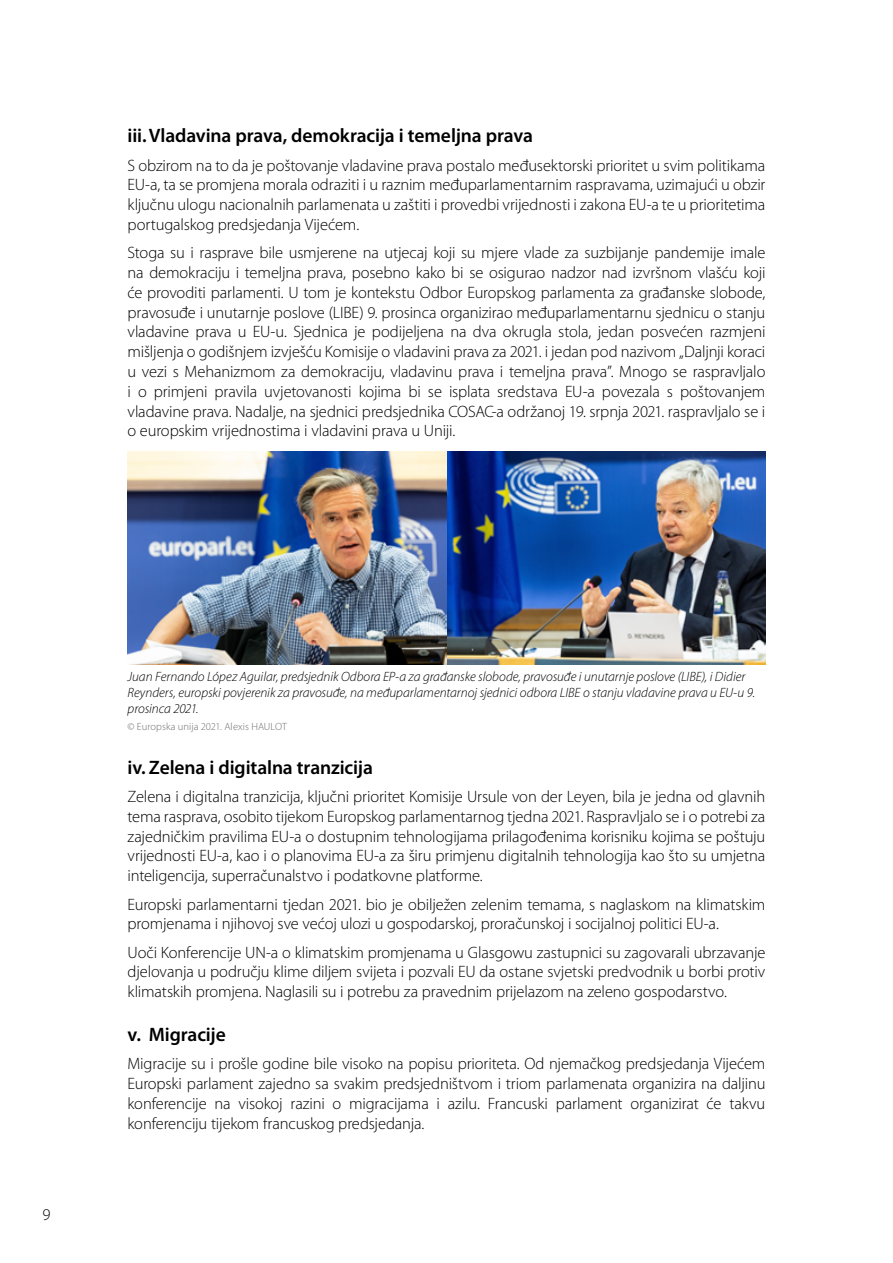
<style>
.page{position:relative;width:893px;height:1263px;background:#fff}
.page>*{position:absolute;margin:0;border:0;box-sizing:border-box;transform-origin:0 0}
.t1{font:600 19.5px "Myriad Pro";letter-spacing:-.005em;color:#000}
.t2{font:300 16.5px/19.8px "Myriad Pro";letter-spacing:-.01em;color:#000;text-align:justify}
.t3{font:italic 300 13.5px/16.2px "Myriad Pro";color:#000}
.t4{font:300 10.5px "Myriad Pro";letter-spacing:.005em;color:#706f6f}
</style>
<div class="page">
<img style="left:128px;top:452px;width:637px;height:212px">
<p class="t1" style="left:128px;top:125px;width:407px">iii.Vladavina prava, demokracija i temeljna prava</p>
<p class="t2" style="left:128px;top:155px;width:639px">S obzirom na to da je poštovanje vladavine prava postalo međusektorski prioritet u svim politikama EU-a, ta se promjena morala odraziti i u raznim međuparlamentarnim raspravama, uzimajući u obzir ključnu ulogu nacionalnih parlamenata u zaštiti i provedbi vrijednosti i zakona EU-a te u prioritetima portugalskog predsjedanja Vijećem.</p>
<p class="t2" style="left:128px;top:243px;width:639px">Stoga su i rasprave bile usmjerene na utjecaj koji su mjere vlade za suzbijanje pandemije imale na demokraciju i temeljna prava, posebno kako bi se osigurao nadzor nad izvršnom vlašću koji će provoditi parlamenti. U tom je kontekstu Odbor Europskog parlamenta za građanske slobode, pravosuđe i unutarnje poslove (LIBE) 9. prosinca organizirao međuparlamentarnu sjednicu o stanju vladavine prava u EU-u. Sjednica je podijeljena na dva okrugla stola, jedan posvećen razmjeni mišljenja o godišnjem izvješću Komisije o vladavini prava za 2021. i jedan pod nazivom „Daljnji koraci u vezi s Mehanizmom za demokraciju, vladavinu prava i temeljna prava”. Mnogo se raspravljalo i o primjeni pravila uvjetovanosti kojima bi se isplata sredstava EU-a povezala s poštovanjem vladavine prava. Nadalje, na sjednici predsjednika COSAC-a održanoj 19. srpnja 2021. raspravljalo se i o europskim vrijednostima i vladavini prava u Uniji.</p>
<p class="t2" style="left:43px;top:1205px;width:10px">9</p>
<p class="t3" style="left:128px;top:668px;width:629px">Juan Fernando López Aguilar, predsjednik Odbora EP-a za građanske slobode, pravosuđe i unutarnje poslove (LIBE), i Didier<br>Reynders, europski povjerenik za pravosuđe, na međuparlamentarnoj sjednici odbora LIBE o stanju vladavine prava u EU-u 9. prosinca 2021.</p>
<p class="t4" style="left:128px;top:721px;width:161px">© Europska unija 2021. Alexis HAULOT</p>
<p class="t1" style="left:128px;top:756px;width:247px">iv. Zelena i digitalna tranzicija</p>
<p class="t2" style="left:128px;top:787px;width:639px">Zelena i digitalna tranzicija, ključni prioritet Komisije Ursule von der Leyen, bila je jedna od glavnih tema rasprava, osobito tijekom Europskog parlamentarnog tjedna 2021. Raspravljalo se i o potrebi za zajedničkim pravilima EU-a o dostupnim tehnologijama prilagođenima korisniku kojima se poštuju vrijednosti EU-a, kao i o planovima EU-a za širu primjenu digitalnih tehnologija kao što su umjetna inteligencija, superračunalstvo i podatkovne platforme.</p>
<p class="t2" style="left:128px;top:894px;width:639px">Europski parlamentarni tjedan 2021. bio je obilježen zelenim temama, s naglaskom na klimatskim promjenama i njihovoj sve većoj ulozi u gospodarskoj, proračunskoj i socijalnoj politici EU-a.</p>
<p class="t2" style="left:128px;top:942px;width:639px">Uoči Konferencije UN-a o klimatskim promjenama u Glasgowu zastupnici su zagovarali ubrzavanje djelovanja u području klime diljem svijeta i pozvali EU da ostane svjetski predvodnik u borbi protiv klimatskih promjena. Naglasili su i potrebu za pravednim prijelazom na zeleno gospodarstvo.</p>
<p class="t1" style="left:128px;top:1024px;width:100px">v. Migracije</p>
<p class="t2" style="left:128px;top:1054px;width:639px">Migracije su i prošle godine bile visoko na popisu prioriteta. Od njemačkog predsjedanja Vijećem Europski parlament zajedno sa svakim predsjedništvom i triom parlamenata organizira na daljinu konferencije na visokoj razini o migracijama i azilu. Francuski parlament organizirat će takvu konferenciju tijekom francuskog predsjedanja.</p>
</div>
